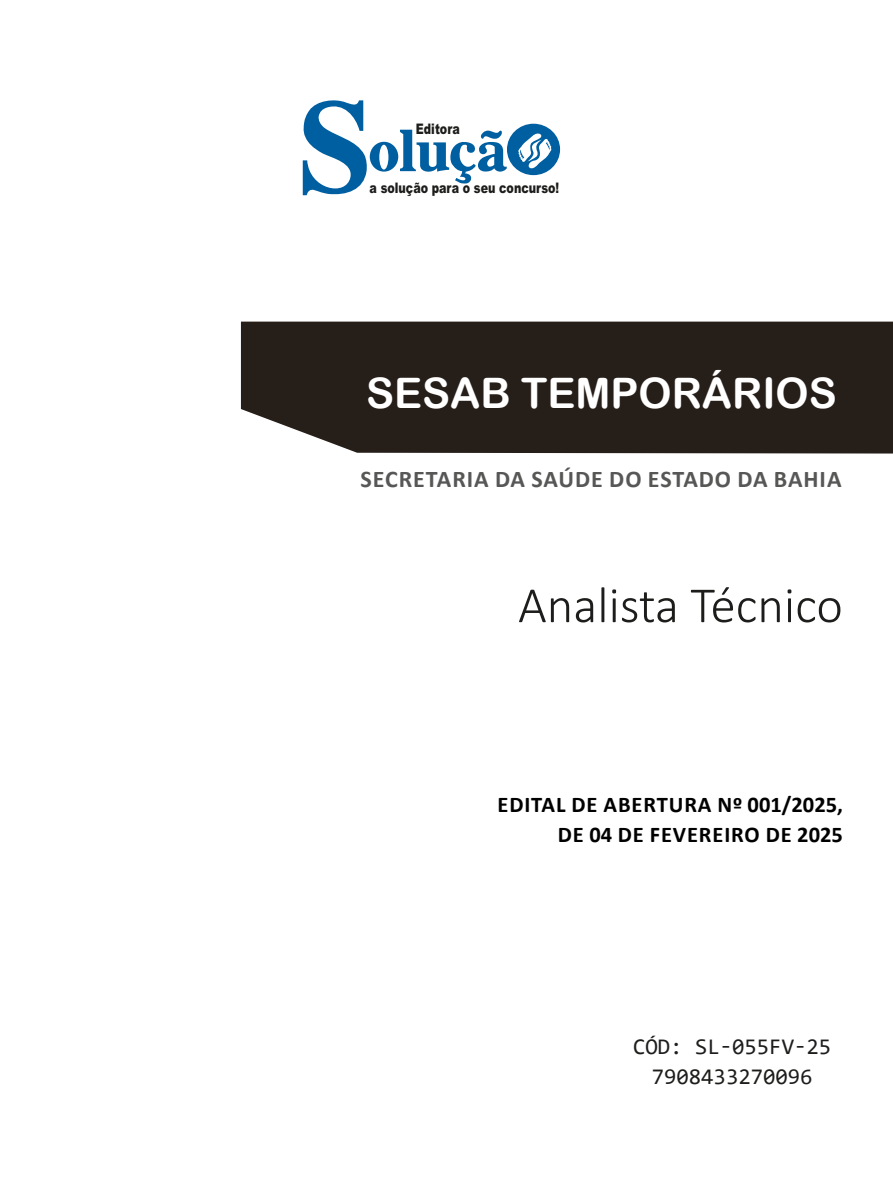
<style>
.page{position:relative;width:893px;height:1191px;background:#fff}
.page>*{position:absolute;margin:0;border:0;box-sizing:border-box;transform-origin:0 0}
.CARGO{font:300 51px "Calibri";color:#1d1d1b}
.TÍTULO{font:42px "Arial Rounded MT Bold";color:#fff}
.SUBTÍTULO{font:700 24px "Calibri";letter-spacing:.04em;color:#575756}
.EDITAL{font:700 22.5px "Calibri";letter-spacing:.04em;color:#000}
.SKU_CÓD{font:22.5px "Consolas";color:#1d1d1b}
.t1{font:900 14.55px "Arial";color:#1d1d1b;scale:.76 1}
</style>
<div class="page">
<div style="left:241px;top:321px;width:652px;height:132px;background:#261e19"></div>
<svg style="left:303px;top:100px;width:257px;height:96px"></svg>
<p class="t1" style="left:416px;top:118px;width:59px">Editora</p>
<p class="t1" style="left:370px;top:178px;width:251px">a solução para o seu concurso!</p>
<p class="TÍTULO" style="left:366px;top:368px;width:472px">SESAB TEMPORÁRIOS</p>
<p class="SUBTÍTULO" style="left:361px;top:462px;width:482px">SECRETARIA DA SAÚDE DO ESTADO DA BAHIA</p>
<p class="CARGO" style="left:518px;top:573px;width:326px">Analista Técnico</p>
<p class="EDITAL" style="left:497px;top:789px;width:347px">EDITAL DE ABERTURA Nº 001/2025,</p>
<p class="EDITAL" style="left:558px;top:819px;width:286px">DE 04 DE FEVEREIRO DE 2025</p>
<p class="SKU_CÓD" style="left:633px;top:1030px;width:199px">CÓD: SL-055FV-25</p>
<p class="SKU_CÓD" style="left:652px;top:1060px;width:162px">7908433270096</p>
</div>
